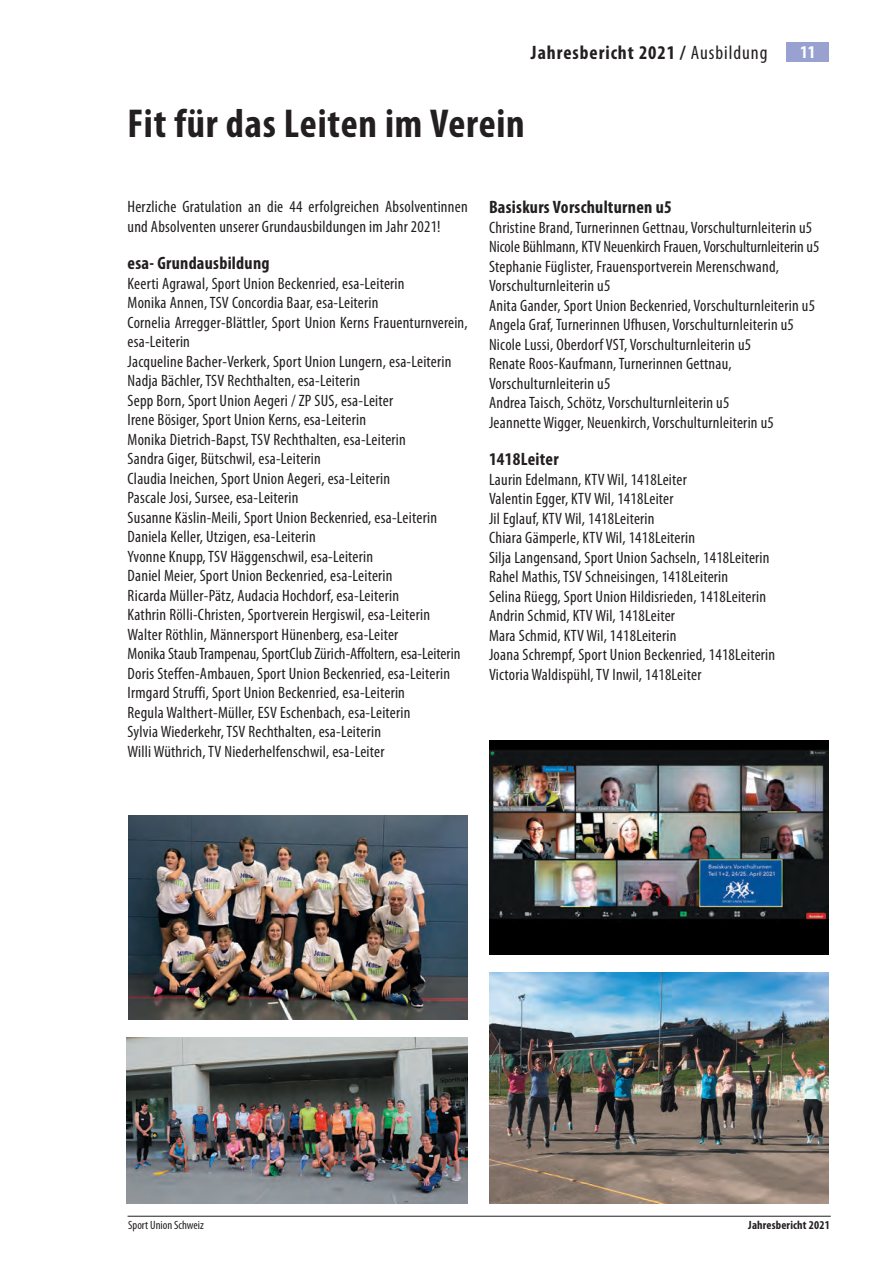
<style>
.page{position:relative;width:893px;height:1263px;background:#fff}
.page>*{position:absolute;margin:0;border:0;box-sizing:border-box;transform-origin:0 0}
.t1{font:700 condensed 40.5px "Myriad Pro";letter-spacing:.02em;color:#231f20}
.t2{font:700 condensed 19.5px "Myriad Pro";letter-spacing:.05em;color:#231f20}
.t3{font:700 condensed 18px "Myriad Pro";letter-spacing:.015em;color:#231f20}
.t4{font:700 condensed 18px "Myriad Pro";color:#fff}
.t5{font:condensed 16.5px/19.5px "Myriad Pro";letter-spacing:.015em;color:#231f20}
.t6{font:condensed 12px "Myriad Pro";color:#231f20}
.t7{font:700 condensed 12px "Myriad Pro";letter-spacing:.015em;color:#231f20}
.s1{font-weight:400}
</style>
<div class="page">
<div style="left:787px;top:43px;width:42px;height:19px;background:#99a1d0"></div>
<hr style="left:128px;top:1216px;width:703px;height:1px;background:#231f20">
<img style="left:128px;top:815px;width:340px;height:204px">
<img style="left:489px;top:741px;width:340px;height:213px">
<img style="left:489px;top:972px;width:340px;height:231px">
<img style="left:127px;top:1037px;width:341px;height:166px">
<p class="t2" style="left:531px;top:42px;width:238px">Jahresbericht 2021 / <span class="s1">Ausbildung</span></p>
<h1 class="t1" style="left:128px;top:101px;width:399px">Fit für das Leiten im Verein</h1>
<p class="t4" style="left:800px;top:42px;width:17px">11</p>
<p class="t5" style="left:128px;top:197px;width:342px">Herzliche Gratulation an die 44 erfolgreichen Absolventinnen und Absolventen unserer Grundausbildungen im Jahr 2021!</p>
<p class="t3" style="left:128px;top:253px;width:143px">esa- Grundausbildung</p>
<p class="t5" style="left:128px;top:274px;width:342px">Keerti Agrawal, Sport Union Beckenried, esa-Leiterin<br>Monika Annen, TSV Concordia Baar, esa-Leiterin<br>Cornelia Arregger-Blättler, Sport Union Kerns Frauenturnverein, esa-Leiterin<br>Jacqueline Bacher-Verkerk, Sport Union Lungern, esa-Leiterin Nadja Bächler, TSV Rechthalten, esa-Leiterin<br>Sepp Born, Sport Union Aegeri / ZP SUS, esa-Leiter<br>Irene Bösiger, Sport Union Kerns, esa-Leiterin<br>Monika Dietrich-Bapst, TSV Rechthalten, esa-Leiterin<br>Sandra Giger, Bütschwil, esa-Leiterin<br>Claudia Ineichen, Sport Union Aegeri, esa-Leiterin<br>Pascale Josi, Sursee, esa-Leiterin<br>Susanne Käslin-Meili, Sport Union Beckenried, esa-Leiterin Daniela Keller, Utzigen, esa-Leiterin<br>Yvonne Knupp, TSV Häggenschwil, esa-Leiterin<br>Daniel Meier, Sport Union Beckenried, esa-Leiterin<br>Ricarda Müller-Pätz, Audacia Hochdorf, esa-Leiterin<br>Kathrin Rölli-Christen, Sportverein Hergiswil, esa-Leiterin Walter Röthlin, Männersport Hünenberg, esa-Leiter<br>Monika Staub Trampenau, SportClub Zürich-Affoltern, esa-Leiterin Doris Steffen-Ambauen, Sport Union Beckenried, esa-Leiterin Irmgard Struffi, Sport Union Beckenried, esa-Leiterin<br>Regula Walthert-Müller, ESV Eschenbach, esa-Leiterin<br>Sylvia Wiederkehr, TSV Rechthalten, esa-Leiterin<br>Willi Wüthrich, TV Niederhelfenschwil, esa-Leiter</p>
<p class="t3" style="left:489px;top:197px;width:184px">Basiskurs Vorschulturnen u5</p>
<p class="t5" style="left:489px;top:218px;width:332px">Christine Brand, Turnerinnen Gettnau, Vorschulturnleiterin u5<br>Nicole Bühlmann, KTV Neuenkirch Frauen, Vorschulturnleiterin u5<br>Stephanie Füglister, Frauensportverein Merenschwand, Vorschulturnleiterin u5<br>Anita Gander, Sport Union Beckenried, Vorschulturnleiterin u5<br>Angela Graf, Turnerinnen Ufhusen, Vorschulturnleiterin u5<br>Nicole Lussi, Oberdorf VST, Vorschulturnleiterin u5<br>Renate Roos-Kaufmann, Turnerinnen Gettnau, Vorschulturnleiterin u5<br>Andrea Taisch, Schötz, Vorschulturnleiterin u5<br>Jeannette Wigger, Neuenkirch, Vorschulturnleiterin u5</p>
<p class="t3" style="left:489px;top:449px;width:71px">1418Leiter</p>
<p class="t5" style="left:489px;top:470px;width:288px">Laurin Edelmann, KTV Wil, 1418Leiter<br>Valentin Egger, KTV Wil, 1418Leiter<br>Jil Eglauf, KTV Wil, 1418Leiterin<br>Chiara Gämperle, KTV Wil, 1418Leiterin<br>Silja Langensand, Sport Union Sachseln, 1418Leiterin Rahel Mathis, TSV Schneisingen, 1418Leiterin<br>Selina Rüegg, Sport Union Hildisrieden, 1418Leiterin Andrin Schmid, KTV Wil, 1418Leiter<br>Mara Schmid, KTV Wil, 1418Leiterin<br>Joana Schrempf, Sport Union Beckenried, 1418Leiterin Victoria Waldispühl, TV Inwil, 1418Leiter</p>
<p class="t6" style="left:128px;top:1219px;width:77px">Sport Union Schweiz</p>
<p class="t7" style="left:748px;top:1219px;width:83px">Jahresbericht 2021</p>
</div>
